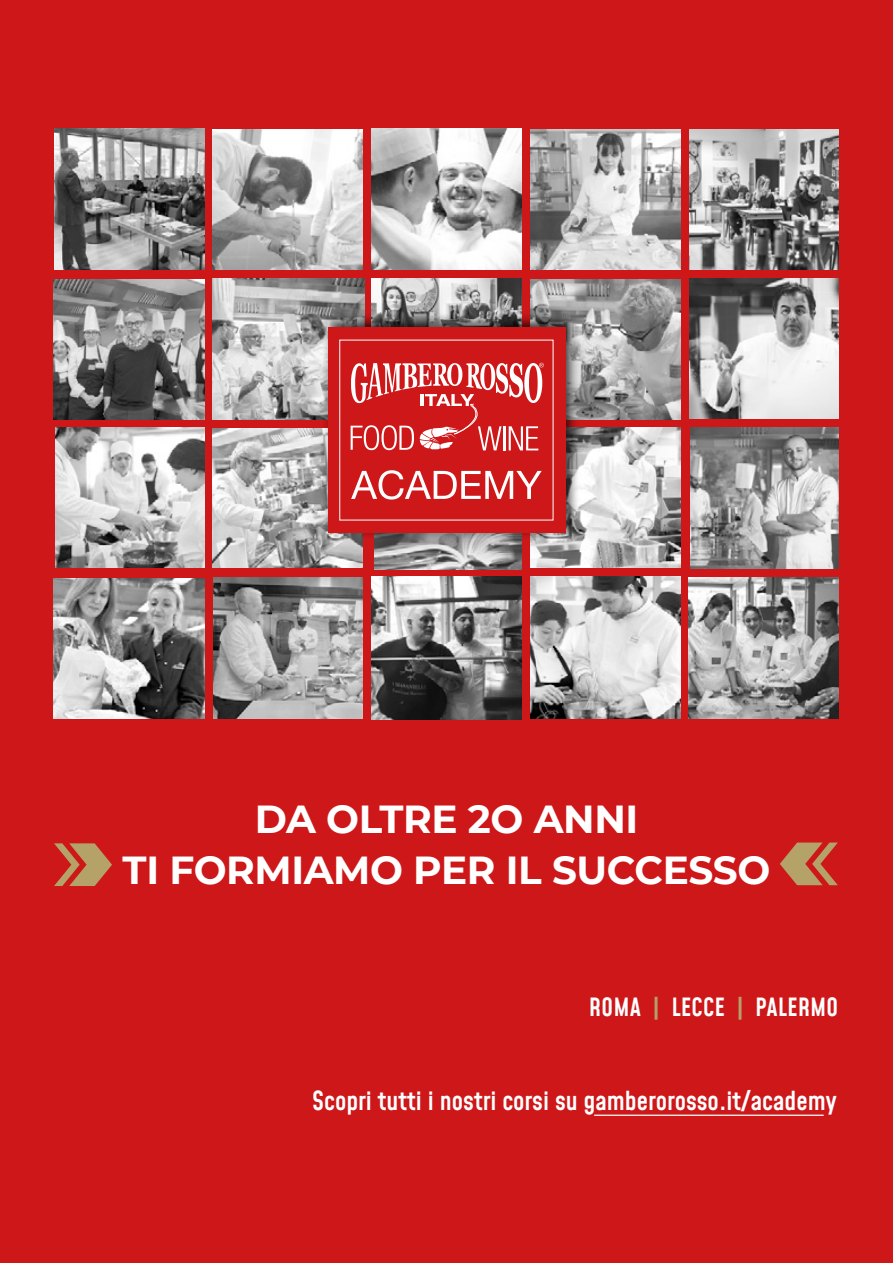
<style>
.page{position:relative;width:893px;height:1263px;background:#cd1719}
.page>*{position:absolute;margin:0;border:0;box-sizing:border-box;transform-origin:0 0}
.t1{font:700 39px/50.2px "Montserrat";letter-spacing:-.01em;color:#fff;text-align:center}
.t2{font:500 25.65px "Mohave";color:#fff}
.t3{font:500 24.6px "Mohave";color:#fff}
.s1{color:#b4a268}
</style>
<div class="page">
<img style="left:371px;top:128px;width:151px;height:141px">
<img style="left:212px;top:129px;width:151px;height:141px">
<img style="left:54px;top:128px;width:151px;height:141px">
<img style="left:530px;top:129px;width:150px;height:140px">
<img style="left:530px;top:279px;width:150px;height:141px">
<img style="left:53px;top:279px;width:152px;height:141px">
<img style="left:372px;top:278px;width:150px;height:35px">
<img style="left:213px;top:278px;width:151px;height:142px">
<img style="left:689px;top:130px;width:150px;height:139px">
<img style="left:531px;top:428px;width:149px;height:139px">
<img style="left:55px;top:427px;width:150px;height:140px">
<img style="left:213px;top:429px;width:150px;height:138px">
<img style="left:690px;top:427px;width:149px;height:141px">
<img style="left:530px;top:576px;width:150px;height:143px">
<img style="left:53px;top:578px;width:152px;height:141px">
<img style="left:213px;top:578px;width:150px;height:141px">
<img style="left:374px;top:540px;width:148px;height:29px">
<div style="left:321px;top:313px;width:259px;height:227px;background:#000;opacity:.75"></div>
<div style="left:328px;top:327px;width:237px;height:206px;background:#cd1719"></div>
<svg style="left:351px;top:470px;width:191px;height:30px"></svg>
<svg style="left:351px;top:363px;width:193px;height:87px"></svg>
<svg style="left:54px;top:843px;width:58px;height:43px"></svg>
<svg style="left:780px;top:842px;width:58px;height:43px"></svg>
<hr style="left:594px;top:1114px;width:230px;height:2px;background:#fff">
<img style="left:371px;top:576px;width:151px;height:143px">
<img style="left:689px;top:578px;width:150px;height:141px">
<img style="left:689px;top:278px;width:150px;height:140px">
<h1 class="t1" style="left:123px;top:792px;width:649px">DA OLTRE 2O ANNI<br>TI FORMIAMO PER IL SUCCESSO</h1>
<p class="t3" style="left:589px;top:991px;width:251px">ROMA <span class="s1">|</span> LECCE <span class="s1">|</span> PALERMO</p>
<p class="t2" style="left:312px;top:1085px;width:526px">Scopri tutti i nostri corsi su gamberorosso.it/academy</p>
</div>
